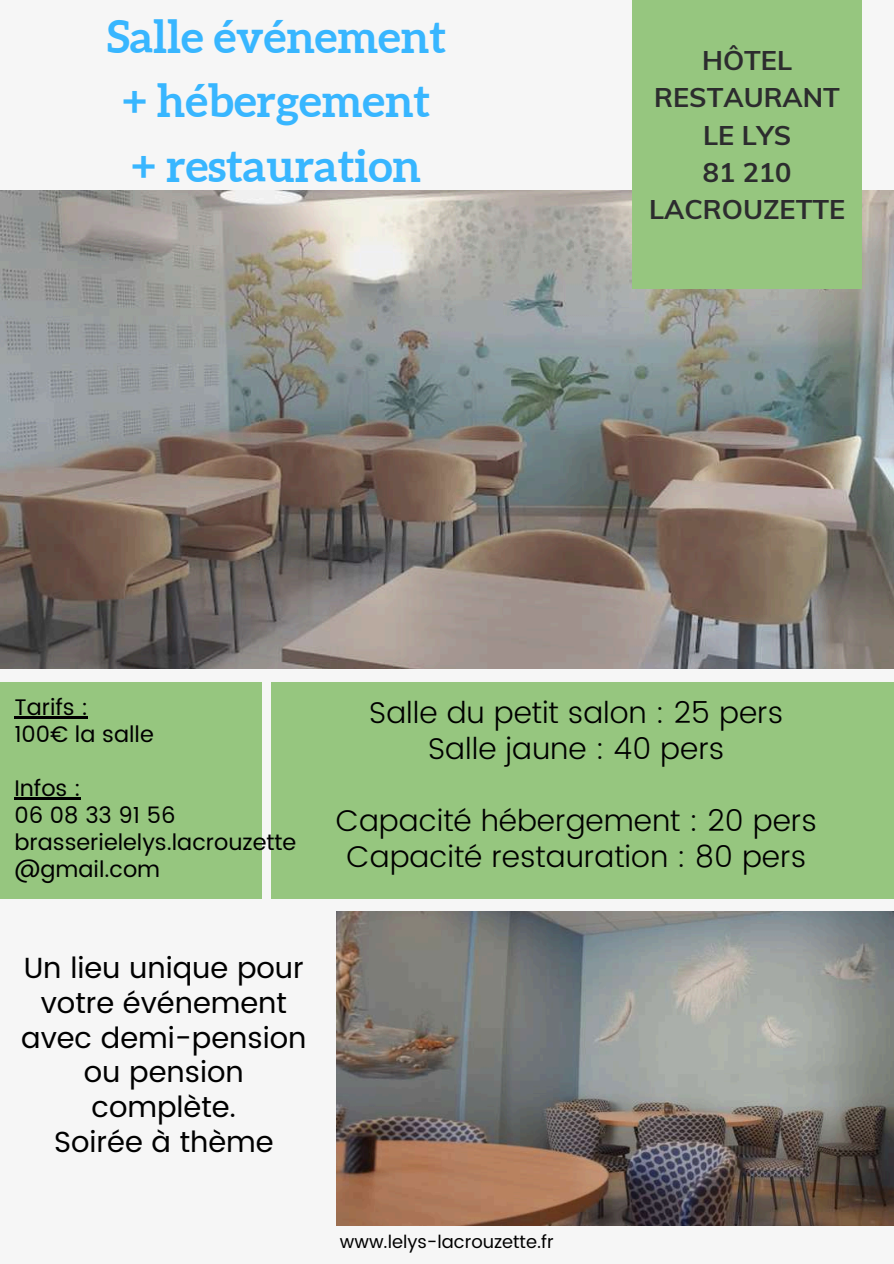
<style>
.page{position:relative;width:894px;height:1264px;background:#fff}
.page>*{position:absolute;margin:0;border:0;box-sizing:border-box;transform-origin:0 0}
.t1{font:700 45px/64.2px "Aleo";color:#38b6ff;text-align:center}
.t2{font:300 30px/36px "Poppins";color:#000;text-align:center}
.t3{font:29.1px/35px "Poppins";color:#000;text-align:center}
.t4{font:700 27px/37.2px "Muli";color:#2c2c2e;text-align:center}
.t5{font:22.5px/27px "Poppins";color:#000}
.t6{font:18px "Poppins";color:#000}
</style>
<div class="page">
<div style="left:0;top:0;width:893px;height:1263px;background:#f6f6f6"></div>
<img style="left:0;top:191px;width:893px;height:478px">
<div style="left:632px;top:0;width:229px;height:288px;background:#96c67f"></div>
<div style="left:0;top:682px;width:262px;height:216px;background:#96c67f"></div>
<div style="left:271px;top:682px;width:622px;height:216px;background:#96c67f"></div>
<img style="left:337px;top:911px;width:556px;height:314px">
<hr style="left:14px;top:716px;width:74px;height:2px;background:#000">
<hr style="left:14px;top:797px;width:67px;height:2px;background:#000">
<h1 class="t1" style="left:107px;top:5px;width:340px">Salle événement + hébergement + restauration</h1>
<p class="t4" style="left:649px;top:41px;width:197px">HÔTEL<br>RESTAURANT<br>LE LYS<br>81 210<br>LACROUZETTE</p>
<p class="t5" style="left:14px;top:694px;width:141px">Tarifs :<br>100€ la salle</p>
<p class="t5" style="left:14px;top:775px;width:283px">Infos :<br>06 08 33 91 56 brasserielelys.lacrouzette @gmail.com</p>
<p class="t3" style="left:21px;top:950px;width:287px">Un lieu unique pour votre événement avec demi-pension ou pension complète.<br>Soirée à thème</p>
<p class="t2" style="left:369px;top:695px;width:415px">Salle du petit salon : 25 pers<br>Salle jaune : 40 pers</p>
<p class="t2" style="left:335px;top:803px;width:482px">Capacité hébergement : 20 pers<br>Capacité restauration : 80 pers</p>
<p class="t6" style="left:340px;top:1231px;width:215px">www.lelys-lacrouzette.fr</p>
</div>
